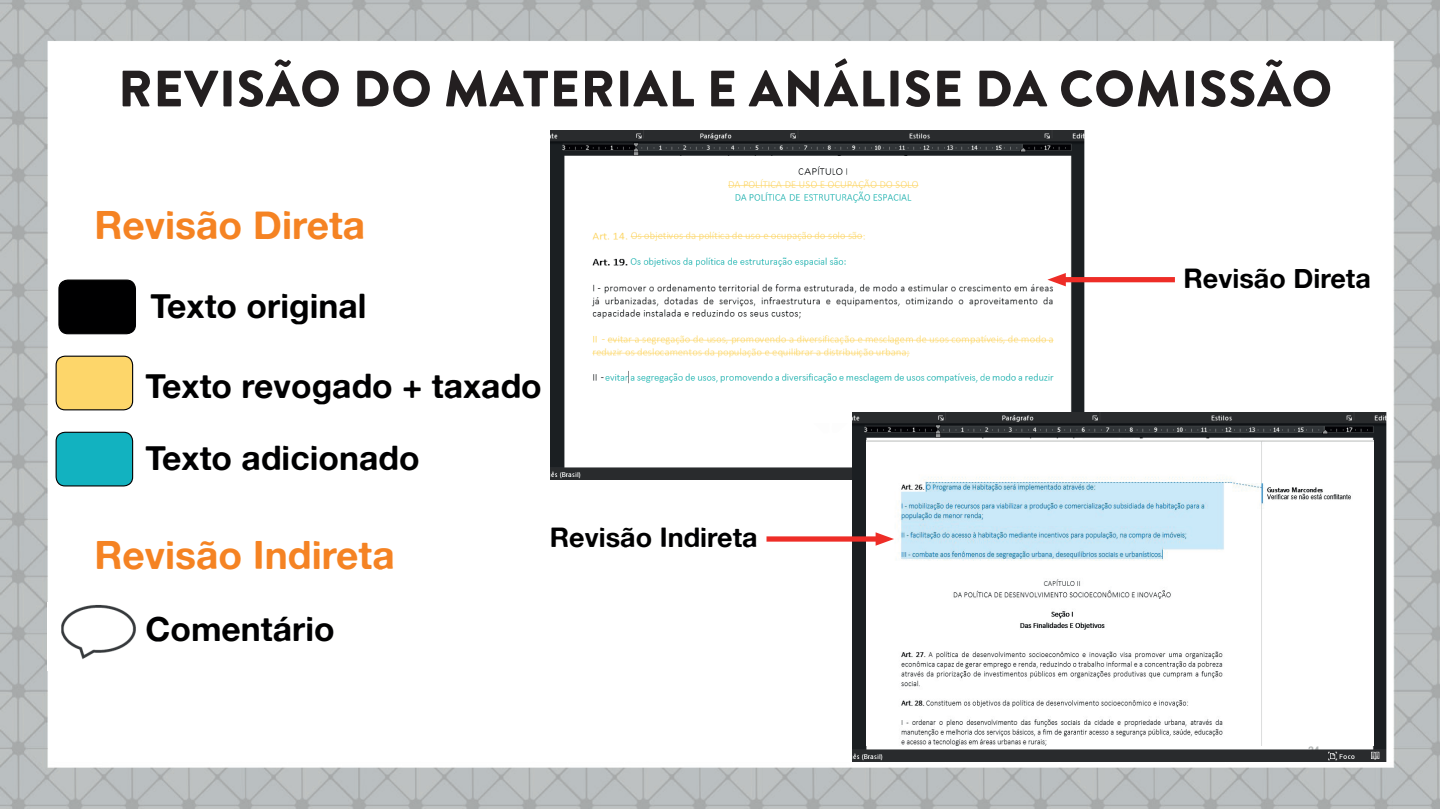
<style>
.page{position:relative;width:1440px;height:810px;background:#fff}
.page>*{position:absolute;margin:0;border:0;box-sizing:border-box;transform-origin:0 0}
.t1{font:900 51px "Brandon Grotesque";letter-spacing:.02em;color:#231f20}
.t2{font:39px "Alte Haas Grotesk Bold";color:#f58323}
.t3{font:33.75px/72.9px "Alte Haas Grotesk Bold";color:#000001}
.t4{font:27px "Alte Haas Grotesk Bold";color:#000001}
</style>
<div class="page">
<img style="left:0;top:0;width:1440px;height:809px">
<div style="left:59px;top:280px;width:76px;height:54px;background:#000001;border-radius:9px"></div>
<div style="left:58px;top:280px;width:78px;height:54px;border:1px solid #000001;border-radius:9px"></div>
<div style="left:56px;top:356px;width:77px;height:54px;background:#fdd66a;border-radius:9px"></div>
<div style="left:56px;top:356px;width:77px;height:54px;border:1px solid #000001;border-radius:9px"></div>
<div style="left:56px;top:432px;width:77px;height:54px;background:#12b2c0;border-radius:9px"></div>
<div style="left:56px;top:432px;width:77px;height:55px;border:1px solid #000001;border-radius:9px"></div>
<img style="left:48px;top:602px;width:99px;height:69px">
<img style="left:550px;top:130px;width:534px;height:350px">
<img style="left:572px;top:156px;width:495px;height:267px">
<div style="left:1058px;top:277px;width:117px;height:5px;background:#ee2d27"></div>
<svg style="left:1047px;top:273px;width:19px;height:13px"></svg>
<img style="left:853px;top:413px;width:534px;height:349px">
<img style="left:867px;top:441px;width:507px;height:305px">
<div style="left:767px;top:536px;width:116px;height:6px;background:#ee2d27"></div>
<svg style="left:876px;top:532px;width:18px;height:14px"></svg>
<h1 class="t1" style="left:118px;top:53px;width:1215px">REVISÃO DO MATERIAL E ANÁLISE DA COMISSÃO</h1>
<p class="t2" style="left:94px;top:201px;width:272px">Revisão Direta</p>
<p class="t3" style="left:150px;top:269px;width:218px">Texto original</p>
<p class="t3" style="left:145px;top:348px;width:398px">Texto revogado + taxado<br>Texto adicionado</p>
<p class="t2" style="left:94px;top:531px;width:302px">Revisão Indireta</p>
<p class="t3" style="left:145px;top:592px;width:191px">Comentário</p>
<p class="t4" style="left:550px;top:520px;width:209px">Revisão Indireta</p>
<p class="t4" style="left:1183px;top:261px;width:189px">Revisão Direta</p>
</div>
